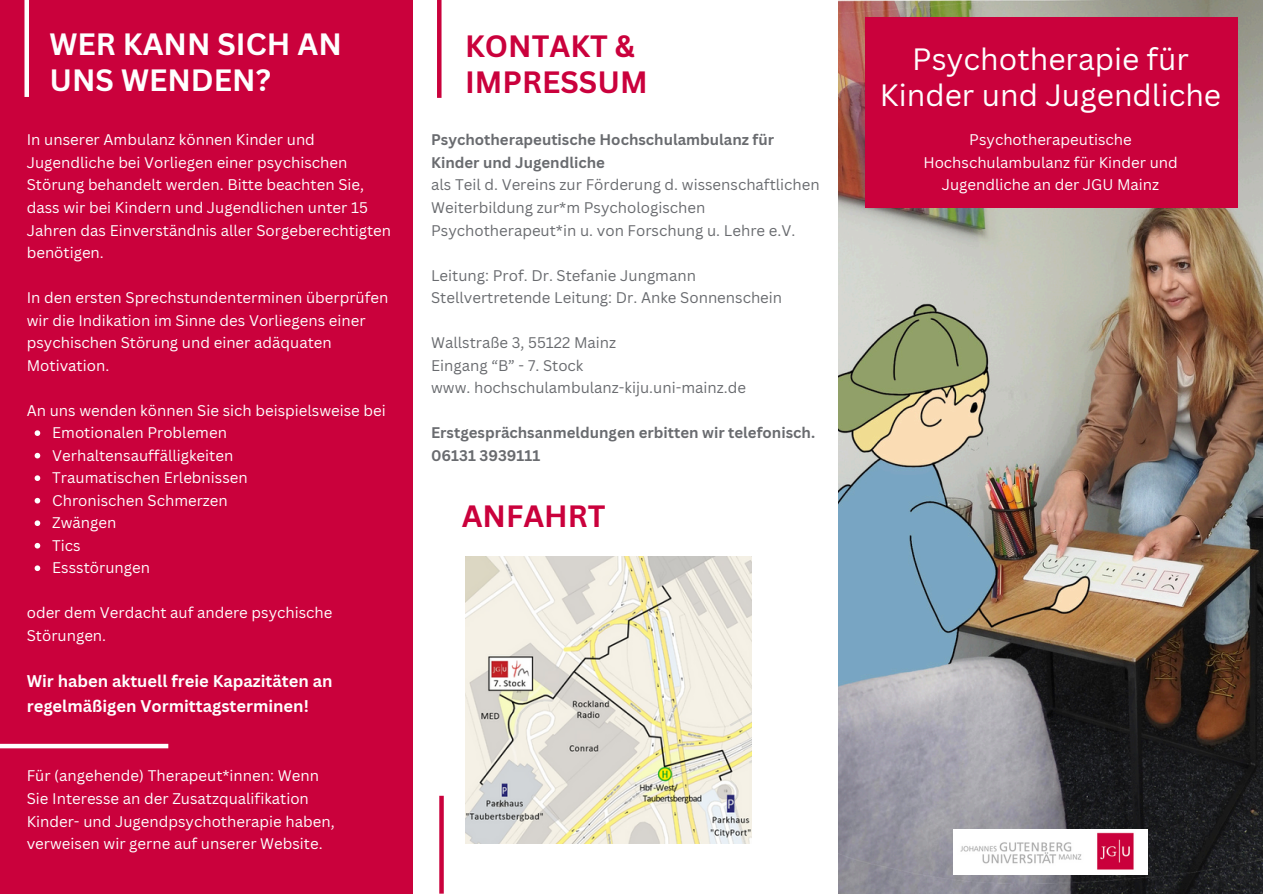
<style>
.page{position:relative;width:1263px;height:894px;background:#fff}
.page>*{position:absolute;margin:0;border:0;box-sizing:border-box;transform-origin:0 0}
.t1{font:30px/36px "Canva Sans";color:#fefefe;text-align:center}
.t2{font:700 30px/36px "Canva Sans";color:#ca013c}
.t3{font:700 30px/36px "Canva Sans";color:#fefefe}
.t4{font:700 16.5px/24.8px "Canva Sans";color:#fefefe}
.t5{font:15px/22.5px "Canva Sans";color:#fefefe}
.t6{font:15px/22.5px "Canva Sans";color:#696b6f}
.t7{font:700 15px/22.5px "Canva Sans";color:#696b6f}
</style>
<div class="page">
<img style="left:838px;top:0;width:425px;height:893px">
<div style="left:0;top:0;width:413px;height:893px;background:#ca013c"></div>
<img style="left:954px;top:829px;width:193px;height:45px">
<div style="left:866px;top:17px;width:372px;height:191px;background:#ca013c"></div>
<hr style="left:437px;top:0;width:4px;height:98px;background:#ca013c">
<div style="left:439px;top:795px;width:5px;height:98px;background:#ca013c"></div>
<img style="left:465px;top:556px;width:287px;height:287px">
<div style="left:24px;top:0;width:5px;height:97px;background:#fefefe"></div>
<div style="left:0;top:743px;width:168px;height:5px;background:#fefefe"></div>
<svg style="left:35px;top:430px;width:5px;height:6px"></svg>
<svg style="left:35px;top:452px;width:5px;height:6px"></svg>
<svg style="left:35px;top:475px;width:5px;height:6px"></svg>
<svg style="left:35px;top:497px;width:5px;height:6px"></svg>
<svg style="left:35px;top:520px;width:5px;height:6px"></svg>
<svg style="left:35px;top:542px;width:5px;height:6px"></svg>
<svg style="left:35px;top:565px;width:5px;height:6px"></svg>
<p class="t3" style="left:49px;top:25px;width:294px">WER KANN SICH AN<br>UNS WENDEN?</p>
<p class="t5" style="left:27px;top:128px;width:366px">In unserer Ambulanz können Kinder und Jugendliche bei Vorliegen einer psychischen Störung behandelt werden. Bitte beachten Sie, dass wir bei Kindern und Jugendlichen unter 15<br>Jahren das Einverständnis aller Sorgeberechtigten benötigen.</p>
<p class="t5" style="left:27px;top:286px;width:363px">In den ersten Sprechstundenterminen überprüfen wir die Indikation im Sinne des Vorliegens einer psychischen Störung und einer adäquaten Motivation.</p>
<p class="t5" style="left:27px;top:398px;width:360px">An uns wenden können Sie sich beispielsweise bei</p>
<p class="t5" style="left:52px;top:421px;width:176px">Emotionalen Problemen</p>
<p class="t5" style="left:52px;top:443px;width:183px">Verhaltensauffälligkeiten</p>
<p class="t5" style="left:52px;top:466px;width:197px">Traumatischen Erlebnissen</p>
<h3 class="t5" style="left:52px;top:488px;width:177px">Chronischen Schmerzen</h3>
<h1 class="t5" style="left:52px;top:511px;width:66px">Zwängen</h1>
<p class="t5" style="left:52px;top:533px;width:30px">Tics</p>
<p class="t5" style="left:52px;top:556px;width:99px">Essstörungen</p>
<h2 class="t5" style="left:27px;top:601px;width:307px">oder dem Verdacht auf andere psychische<br>Störungen.</h2>
<p class="t4" style="left:27px;top:668px;width:307px">Wir haben aktuell freie Kapazitäten an regelmäßigen Vormittagsterminen!</p>
<p class="t5" style="left:27px;top:764px;width:309px">Für (angehende) Therapeut*innen: Wenn Sie Interesse an der Zusatzqualifikation Kinder- und Jugendpsychotherapie haben, verweisen wir gerne auf unserer Website.</p>
<p class="t2" style="left:465px;top:27px;width:184px">KONTAKT &amp;<br>IMPRESSUM</p>
<p class="t7" style="left:431px;top:128px;width:344px">Psychotherapeutische Hochschulambulanz für<br>Kinder und Jugendliche</p>
<p class="t6" style="left:431px;top:173px;width:390px">als Teil d. Vereins zur Förderung d. wissenschaftlichen<br>Weiterbildung zur*m Psychologischen<br>Psychotherapeut*in u. von Forschung u. Lehre e.V.</p>
<p class="t6" style="left:431px;top:263px;width:266px">Leitung: Prof. Dr. Stefanie Jungmann</p>
<p class="t6" style="left:431px;top:286px;width:353px">Stellvertretende Leitung: Dr. Anke Sonnenschein</p>
<p class="t6" style="left:431px;top:331px;width:187px">Wallstraße 3, 55122 Mainz</p>
<p class="t6" style="left:431px;top:353px;width:154px">Eingang “B” - 7. Stock</p>
<h3 class="t6" style="left:431px;top:376px;width:316px">www. hochschulambulanz-kiju.uni-mainz.de</h3>
<p class="t7" style="left:431px;top:421px;width:385px">Erstgesprächsanmeldungen erbitten wir telefonisch.<br>06131 3939111</p>
<h1 class="t2" style="left:462px;top:497px;width:145px">ANFAHRT</h1>
<p class="t1" style="left:880px;top:40px;width:343px">Psychotherapie für<br>Kinder und Jugendliche</p>
<p class="t5" style="left:923px;top:128px;width:256px;text-align:center">Psychotherapeutische<br>Hochschulambulanz für Kinder und<br>Jugendliche an der JGU Mainz</p>
</div>
